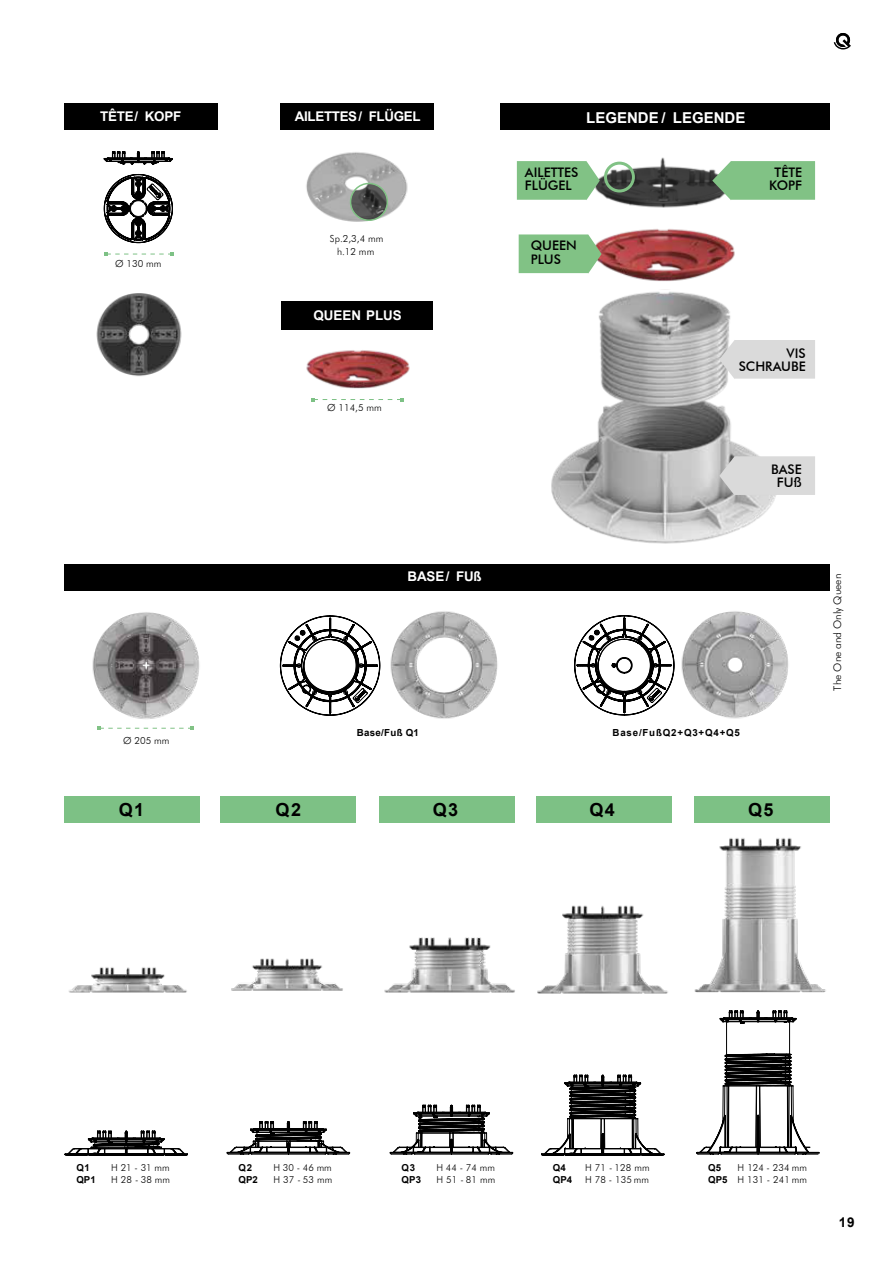
<style>
.page{position:relative;width:894px;height:1265px;background:#fff}
.page>*{position:absolute;margin:0;border:0;box-sizing:border-box;transform-origin:0 0}
.t1{font:700 18px "Arial";letter-spacing:.08em;color:#000}
.t2{font:700 15px "Arial";color:#fff}
.t3{font:700 13.5px "Arial";color:#000}
.t4{font:700 13.35px "Arial";letter-spacing:-.015em;color:#fff}
.t5{font:500 13.2px/13.2px "Futura BT";color:#000;text-align:center}
.t6{font:300 10.5px "Futura BT";color:#000}
.t7{font:300 9.75px/13.2px "Futura BT";color:#000;text-align:center}
.t8{font:700 9.75px "Arial";letter-spacing:.085em;color:#000}
.t9{font:700 9.75px "Arial";letter-spacing:.035em;color:#000}
.t10{font:300 9.6px/12px "Futura BT";letter-spacing:.01em;color:#000;text-align:right}
.t11{font:700 9.6px "Arial";letter-spacing:.01em;color:#000}
.s1{font-family:"Arial";font-weight:700}
</style>
<div class="page">
<img style="left:551px;top:291px;width:225px;height:252px">
<img style="left:599px;top:157px;width:116px;height:50px">
<img style="left:306px;top:152px;width:102px;height:70px">
<img style="left:350px;top:183px;width:37px;height:37px;border-radius:50%">
<div style="left:350px;top:183px;width:38px;height:38px;border:2px solid #81c285;border-radius:50%"></div>
<img style="left:68px;top:967px;width:119px;height:26px">
<img style="left:231px;top:958px;width:112px;height:33px">
<img style="left:384px;top:937px;width:131px;height:56px">
<img style="left:537px;top:905px;width:131px;height:89px">
<img style="left:694px;top:838px;width:132px;height:155px">
<img style="left:601px;top:229px;width:133px;height:52px">
<img style="left:306px;top:350px;width:103px;height:38px">
<img style="left:96px;top:293px;width:86px;height:84px">
<img style="left:92px;top:612px;width:108px;height:116px">
<img style="left:674px;top:611px;width:115px;height:108px">
<img style="left:380px;top:611px;width:118px;height:108px">
<svg style="left:712px;top:161px;width:102px;height:39px;background:#85bf89"></svg>
<svg style="left:719px;top:340px;width:95px;height:39px;background:#d9d9d9"></svg>
<svg style="left:719px;top:456px;width:95px;height:39px;background:#d5d5d5"></svg>
<div style="left:604px;top:162px;width:30px;height:30px;border:3px solid #81c285;border-radius:50%"></div>
<svg style="left:518px;top:234px;width:83px;height:40px;background:#8dc68f"></svg>
<svg style="left:516px;top:161px;width:83px;height:39px;background:#8ac68e"></svg>
<div style="left:64px;top:796px;width:136px;height:26px;background:#7dc185"></div>
<div style="left:536px;top:796px;width:135px;height:26px;background:#7dc185"></div>
<div style="left:220px;top:796px;width:136px;height:26px;background:#7dc185"></div>
<div style="left:694px;top:796px;width:135px;height:26px;background:#7dc185"></div>
<div style="left:378px;top:796px;width:136px;height:26px;background:#7dc185"></div>
<div style="left:500px;top:103px;width:329px;height:27px;background:#000"></div>
<div style="left:64px;top:103px;width:153px;height:27px;background:#000"></div>
<div style="left:280px;top:103px;width:154px;height:27px;background:#000"></div>
<div style="left:64px;top:564px;width:765px;height:26px;background:#000"></div>
<svg style="left:98px;top:726px;width:96px;height:4px"></svg>
<svg style="left:574px;top:615px;width:100px;height:100px"></svg>
<svg style="left:280px;top:615px;width:100px;height:101px"></svg>
<svg style="left:105px;top:252px;width:69px;height:4px"></svg>
<svg style="left:104px;top:174px;width:69px;height:69px"></svg>
<svg style="left:104px;top:151px;width:69px;height:13px"></svg>
<div style="left:281px;top:302px;width:152px;height:28px;background:#000"></div>
<svg style="left:833px;top:33px;width:17px;height:16px"></svg>
<svg style="left:311px;top:398px;width:92px;height:3px"></svg>
<svg style="left:696px;top:1010px;width:123px;height:145px"></svg>
<svg style="left:541px;top:1074px;width:123px;height:82px"></svg>
<svg style="left:390px;top:1104px;width:123px;height:51px"></svg>
<svg style="left:227px;top:1121px;width:123px;height:33px"></svg>
<svg style="left:65px;top:1130px;width:123px;height:26px"></svg>
<h3 class="t4" style="left:100px;top:111px;width:82px">TÊTE/ KOPF</h3>
<h2 class="t2" style="left:586px;top:112px;width:161px">LEGENDE / LEGENDE</h2>
<h3 class="t4" style="left:295px;top:111px;width:127px">AILETTES/ FLÜGEL</h3>
<p class="t7" style="left:115px;top:258px;width:48px">Ø 130 mm</p>
<p class="t7" style="left:330px;top:232px;width:55px">Sp.2,3,4 mm h.12 mm</p>
<h3 class="t4" style="left:313px;top:311px;width:90px">QUEEN PLUS</h3>
<h3 class="t5" style="left:525px;top:167px;width:55px;text-align:left">AILETTES<br>FLÜGEL</h3>
<h3 class="t5" style="left:530px;top:240px;width:47px;text-align:left">QUEEN<br>PLUS</h3>
<h3 class="t5" style="left:768px;top:167px;width:35px">TÊTE<br>KOPF</h3>
<p class="t7" style="left:327px;top:402px;width:56px">Ø 114,5 mm</p>
<h3 class="t5" style="left:738px;top:348px;width:68px;text-align:right">VIS<br>SCHRAUBE</h3>
<h3 class="t5" style="left:770px;top:464px;width:32px">BASE<br>FUß</h3>
<p class="t7" style="left:123px;top:735px;width:48px">Ø 205 mm</p>
<h3 class="t4" style="left:407px;top:571px;width:76px">BASE/ FUß</h3>
<p class="t9" style="left:356px;top:728px;width:64px">Base/Fuß Q1</p>
<p class="t8" style="left:612px;top:728px;width:129px">Base/FußQ2+Q3+Q4+Q5</p>
<h1 class="t1" style="left:119px;top:802px;width:27px">Q1</h1>
<h1 class="t1" style="left:275px;top:802px;width:27px">Q2</h1>
<h1 class="t1" style="left:432px;top:802px;width:27px">Q3</h1>
<h1 class="t1" style="left:589px;top:803px;width:27px">Q4</h1>
<h1 class="t1" style="left:747px;top:803px;width:27px">Q5</h1>
<p class="t6" style="left:832px;top:690px;width:118px;rotate:-90deg">The One and Only Queen</p>
<p class="t11" style="left:76px;top:1163px;width:15px">Q1</p>
<p class="t10" style="left:111px;top:1162px;width:60px">H21-31mm</p>
<p class="t11" style="left:76px;top:1175px;width:21px">QP1</p>
<p class="t10" style="left:111px;top:1174px;width:60px">H28-38mm</p>
<p class="t11" style="left:238px;top:1163px;width:15px">Q2</p>
<p class="t10" style="left:273px;top:1162px;width:60px">H30-46mm</p>
<p class="t11" style="left:238px;top:1175px;width:21px">QP2</p>
<p class="t10" style="left:273px;top:1174px;width:60px">H37-53mm</p>
<p class="t11" style="left:401px;top:1163px;width:15px">Q3</p>
<p class="t10" style="left:436px;top:1162px;width:60px">H44-74mm</p>
<p class="t11" style="left:401px;top:1175px;width:21px">QP3</p>
<p class="t10" style="left:436px;top:1174px;width:60px">H51-81mm</p>
<p class="t11" style="left:552px;top:1163px;width:14px">Q4</p>
<p class="t10" style="left:585px;top:1162px;width:66px">H 71 -128 mm</p>
<p class="t11" style="left:552px;top:1175px;width:21px">QP4</p>
<p class="t10" style="left:585px;top:1174px;width:65px">H 78 - 135mm</p>
<p class="t10" style="left:708px;top:1162px;width:100px">H 124 - 234 mm<br><span class="s1">QP5</span> H 131 - 241 mm</p>
<p class="t11" style="left:708px;top:1163px;width:14px">Q5</p>
<h3 class="t3" style="left:838px;top:1216px;width:17px">19</h3>
</div>
